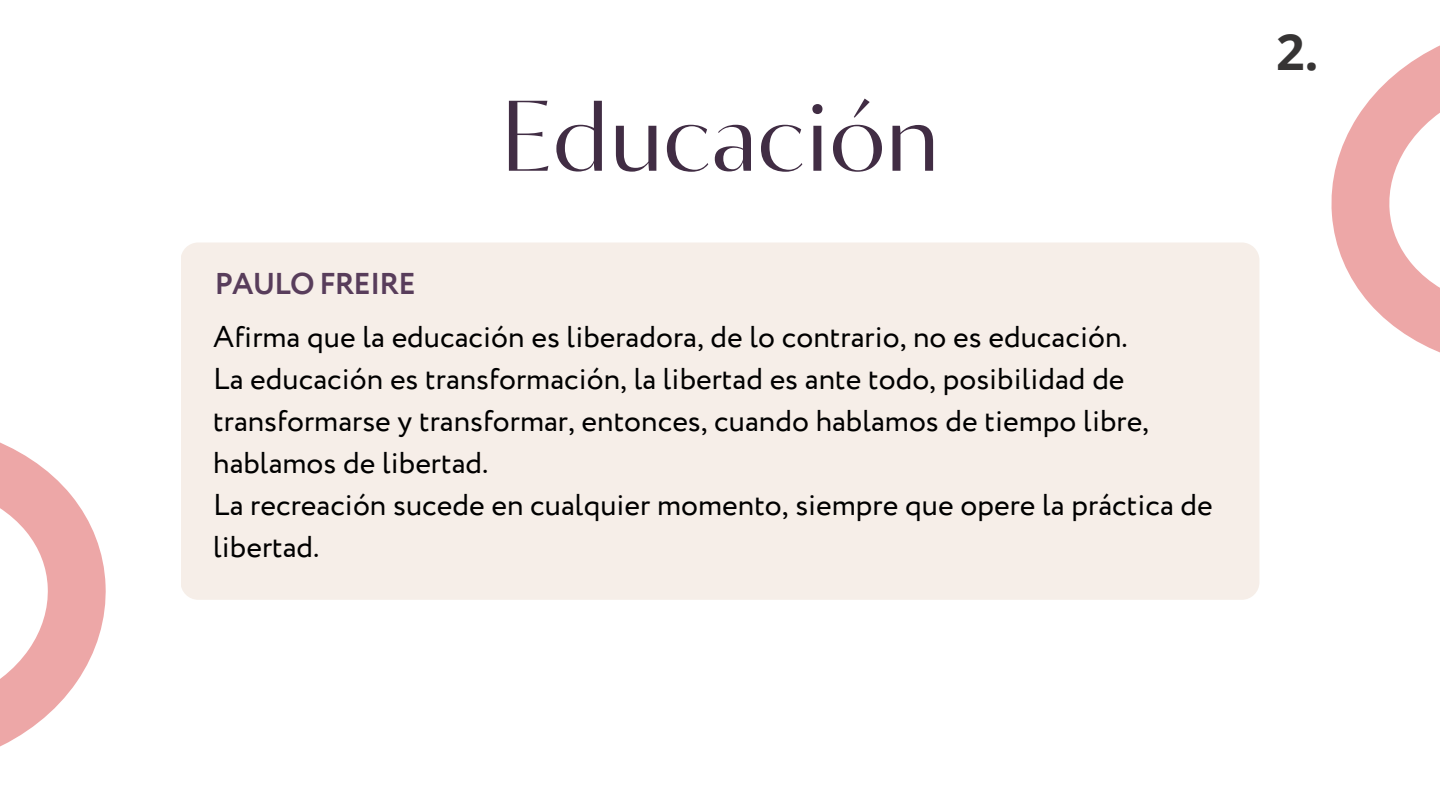
<style>
.page{position:relative;width:1440px;height:810px;background:#fff}
.page>*{position:absolute;margin:0;border:0;box-sizing:border-box;transform-origin:0 0}
.t1{font:100px "Circe Contrast";color:#412d44}
.t2{font:700 50px "Open Sans";color:#363434}
.t3{font:30px/42px "Circe";color:#000}
.t4{font:700 30px "Circe";letter-spacing:-.03em;color:#583d5b}
</style>
<div class="page">
<svg style="left:1331px;top:45px;width:109px;height:308px;fill:#eda7a7"></svg>
<div style="left:181px;top:242px;width:1078px;height:358px;background:#f6eee8;border-radius:18px"></div>
<svg style="left:0;top:442px;width:106px;height:305px;fill:#eda7a7"></svg>
<p class="t1" style="left:500px;top:78px;width:441px">Educación</p>
<h2 class="t4" style="left:215px;top:263px;width:202px">PAULO FREIRE</h2>
<p class="t3" style="left:213px;top:318px;width:916px">Afirma que la educación es liberadora, de lo contrario, no es educación.</p>
<h1 class="t3" style="left:213px;top:360px;width:937px">La educación es transformación, la libertad es ante todo, posibilidad de transformarse y transformar, entonces, cuando hablamos de tiempo libre, hablamos de libertad.</h1>
<h3 class="t3" style="left:213px;top:486px;width:1001px">La recreación sucede en cualquier momento, siempre que opere la práctica de libertad.</h3>
<p class="t2" style="left:1276px;top:17px;width:44px">2.</p>
</div>
